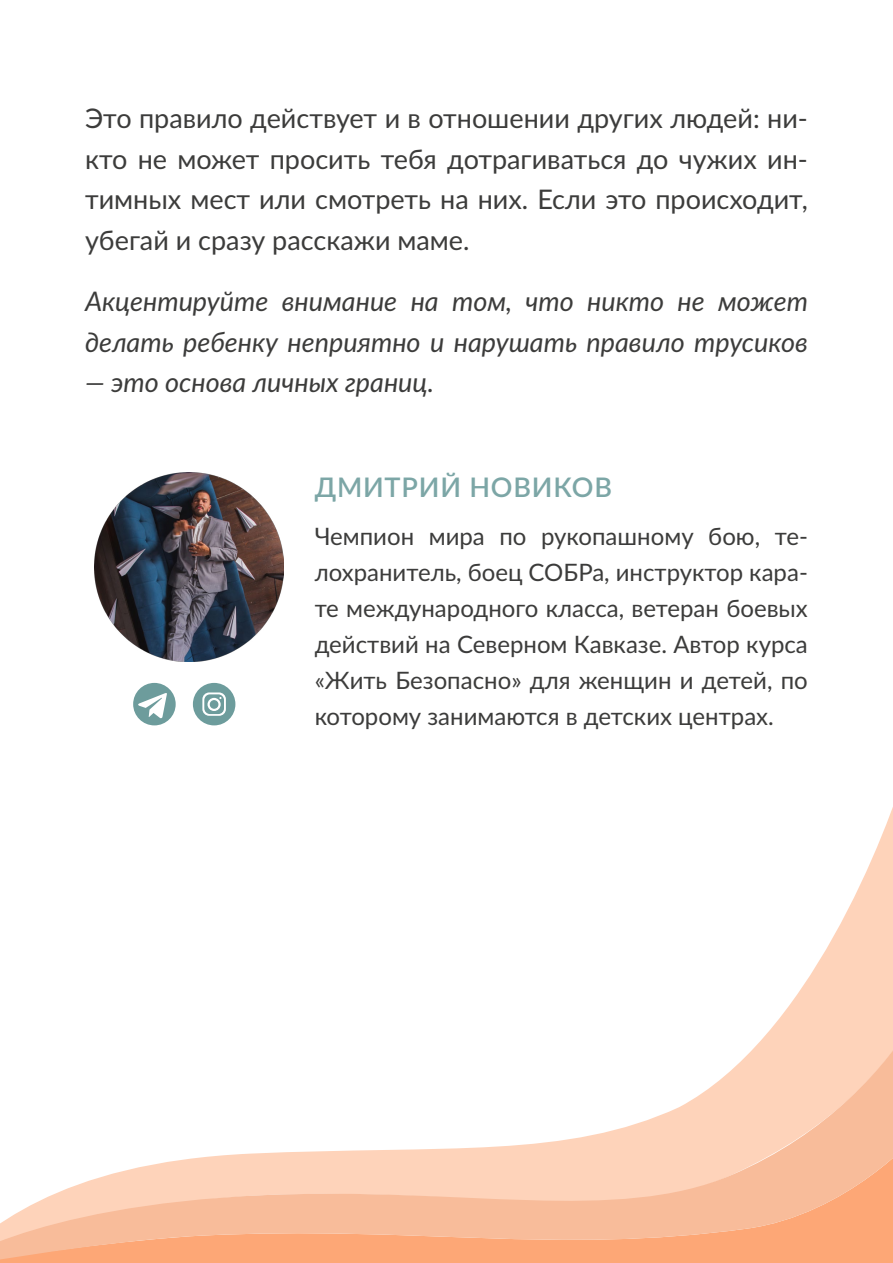
<style>
.page{position:relative;width:893px;height:1263px;background:#fff}
.page>*{position:absolute;margin:0;border:0;box-sizing:border-box;transform-origin:0 0}
.t1{font:27px/40.5px "Lato";color:#3c3c3b;text-align:justify}
.t2{font:italic 27px/40.5px "Lato";color:#3c3c3b}
.t3{font:600 27px "Lato";letter-spacing:.03em;color:#7ca6a6}
.t4{font:24px/36px "Lato";color:#3c3c3b;text-align:justify}
</style>
<div class="page">
<img style="left:94px;top:473px;width:189px;height:189px">
<svg style="left:784px;top:807px;width:109px;height:205px"></svg>
<svg style="left:0;top:1012px;width:893px;height:251px"></svg>
<svg style="left:133px;top:683px;width:43px;height:42px"></svg>
<svg style="left:193px;top:683px;width:42px;height:42px"></svg>
<div style="left:210px;top:700px;width:8px;height:9px;background:#6d9c9c;border-radius:50%"></div>
<p class="t1" style="left:85px;top:97px;width:724px">Это правило действует и в отношении других людей: ни&shy;кто не может просить тебя дотрагиваться до чужих ин&shy;тимных мест или смотреть на них. Если это происходит, убегай и сразу расскажи маме.</p>
<p class="t2" style="left:85px;top:280px;width:724px">Акцентируйте внимание на том, что никто не может делать ребенку неприятно и нарушать правило трусиков</p>
<p class="t2" style="left:85px;top:361px;width:351px">— это основа личных границ.</p>
<p class="t3" style="left:315px;top:467px;width:299px">ДМИТРИЙ НОВИКОВ</p>
<p class="t4" style="left:315px;top:518px;width:495px">Чемпион мира по рукопашному бою, те&shy;лохранитель, боец СОБРа, инструктор кара&shy;те международного класса, ветеран боевых действий на Северном Кавказе. Автор курса «Жить Безопасно» для женщин и детей, по которому занимаются в детских центрах.</p>
</div>
